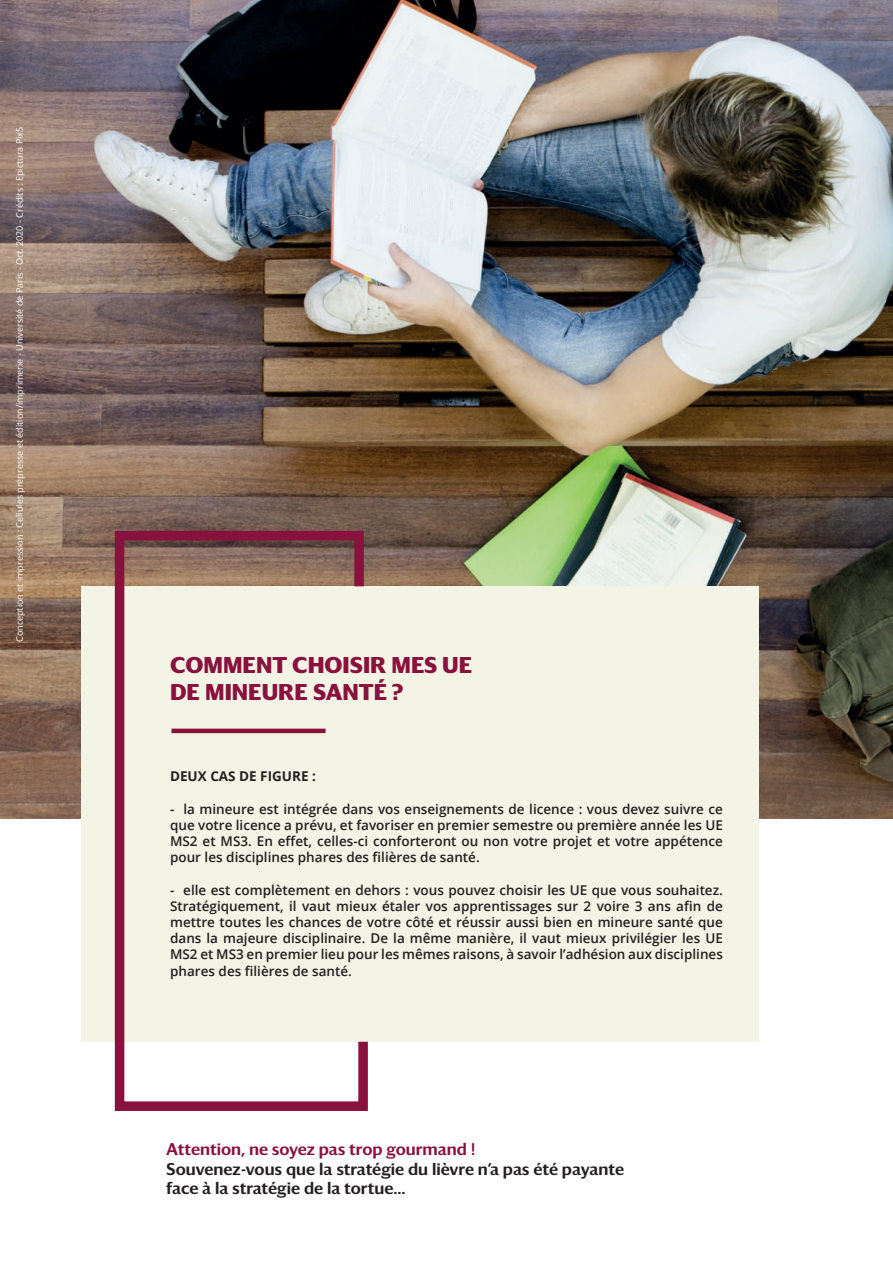
<style>
.page{position:relative;width:893px;height:1263px;background:#fff}
.page>*{position:absolute;margin:0;border:0;box-sizing:border-box;transform-origin:0 0}
.t1{font:700 22.2px/26.7px "Darby Sans Universite Paris";color:#89113d}
.t2{font:500 16.5px/19.8px "Darby Sans Universite Paris";color:#231f20}
.t3{font:500 16.5px "Darby Sans Universite Paris";color:#89113d}
.t4{font:600 13.5px/16.2px "Open Sans";color:#231f20;text-align:justify}
.t5{font:700 13.5px "Open Sans";color:#231f20}
.t6{font:9px "Open Sans";color:#fff}
</style>
<div class="page">
<img style="left:0;top:0;width:893px;height:819px">
<div style="left:81px;top:587px;width:677px;height:455px;background:#f3f4e6"></div>
<svg style="left:110px;top:526px;width:263px;height:585px"></svg>
<hr style="left:171px;top:729px;width:155px;height:4px;background:#89113d">
<p class="t6" style="left:13px;top:642px;width:517px;rotate:-90deg">Conception et impression : Cellules prépresse et édition/imprimerie - Université de Paris - Oct. 2020 - Crédits : Epictura Pix5</p>
<h1 class="t1" style="left:170px;top:651px;width:304px">COMMENT CHOISIR MES UE<br>DE MINEURE SANTÉ ?</h1>
<p class="t5" style="left:170px;top:767px;width:147px">DEUX CAS DE FIGURE :</p>
<p class="t4" style="left:170px;top:800px;width:554px">- la mineure est intégrée dans vos enseignements de licence : vous devez suivre ce que votre licence a prévu, et favoriser en premier semestre ou première année les UE MS2 et MS3. En effet, celles-ci conforteront ou non votre projet et votre appétence pour les disciplines phares des filières de santé.</p>
<p class="t4" style="left:170px;top:881px;width:554px">- elle est complètement en dehors : vous pouvez choisir les UE que vous souhaitez.<br>Stratégiquement, il vaut mieux étaler vos apprentissages sur 2 voire 3 ans afin de mettre toutes les chances de votre côté et réussir aussi bien en mineure santé que dans la majeure disciplinaire. De la même manière, il vaut mieux privilégier les UE MS2 et MS3 en premier lieu pour les mêmes raisons, à savoir l’adhésion aux disciplines phares des filières de santé.</p>
<p class="t3" style="left:166px;top:1136px;width:311px">Attention, ne soyez pas trop gourmand !</p>
<p class="t2" style="left:166px;top:1158px;width:459px">Souvenez-vous que la stratégie du lièvre n’a pas été payante face à la stratégie de la tortue...</p>
</div>
